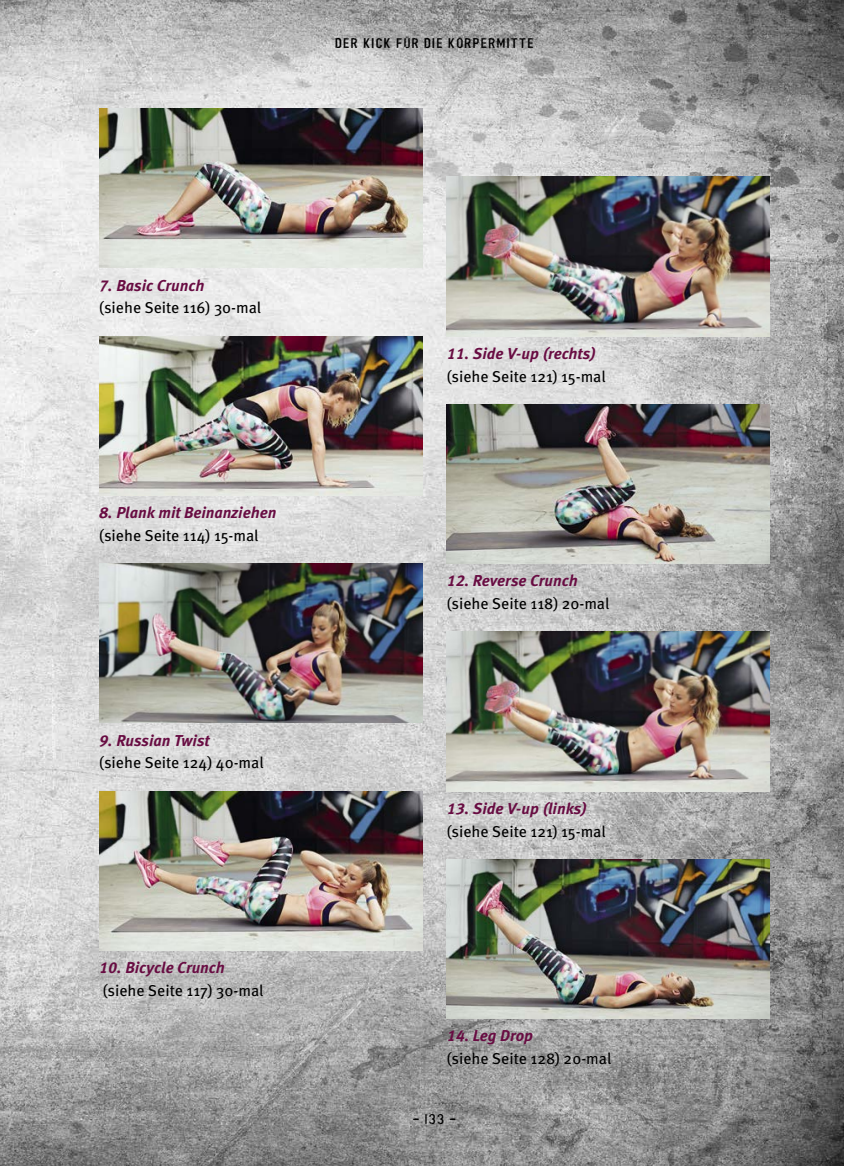
<style>
.page{position:relative;width:844px;height:1166px;background:#fff}
.page>*{position:absolute;margin:0;border:0;box-sizing:border-box;transform-origin:0 0}
.t1{font:15.75px/22.8px "Meta OT";color:#000}
.t2{font:italic 700 15.75px/22.8px "Meta OT";color:#680c42}
.t3{font:14px "Boilerplate";letter-spacing:.1em;color:#000}
.s1{font-weight:700;font-style:italic;color:#680c42}
.s2{font-weight:400;font-style:normal;color:#000}
</style>
<div class="page">
<img style="left:0;top:0;width:843px;height:1166px">
<img style="left:99px;top:109px;width:323px;height:159px">
<img style="left:446px;top:177px;width:323px;height:159px">
<img style="left:99px;top:336px;width:323px;height:159px">
<img style="left:446px;top:404px;width:323px;height:160px">
<img style="left:99px;top:564px;width:323px;height:159px">
<img style="left:446px;top:632px;width:323px;height:159px">
<img style="left:99px;top:791px;width:323px;height:159px">
<img style="left:446px;top:859px;width:323px;height:160px">
<p class="t3" style="left:335px;top:35px;width:200px">DER KICK FÜR DIE KÖRPERMITTE</p>
<p class="t1" style="left:99px;top:274px;width:163px"><span class="s1">7. Basic Crunch<br></span>(siehe Seite 116) 30-mal</p>
<p class="t2" style="left:99px;top:501px;width:179px">8. Plank mit Beinanziehen <span class="s2">(siehe Seite 114) 15-mal</span></p>
<p class="t1" style="left:99px;top:729px;width:166px"><span class="s1">9. Russian Twist<br></span>(siehe Seite 124) 40-mal</p>
<p class="t1" style="left:99px;top:956px;width:166px"><span class="s1">10. Bicycle Crunch </span>(siehe Seite 117) 30-mal</p>
<p class="t1" style="left:446px;top:342px;width:160px"><span class="s1">11. Side V-up (rechts) </span>(siehe Seite 121) 15-mal</p>
<p class="t1" style="left:446px;top:570px;width:164px"><span class="s1">12. Reverse Crunch </span>(siehe Seite 118) 20-mal</p>
<p class="t1" style="left:446px;top:797px;width:160px"><span class="s1">13. Side V-up (links) </span>(siehe Seite 121) 15-mal</p>
<p class="t1" style="left:446px;top:1025px;width:166px"><span class="s1">14. Leg Drop<br></span>(siehe Seite 128) 20-mal</p>
<p class="t3" style="left:413px;top:1112px;width:44px">– 133 –</p>
</div>
